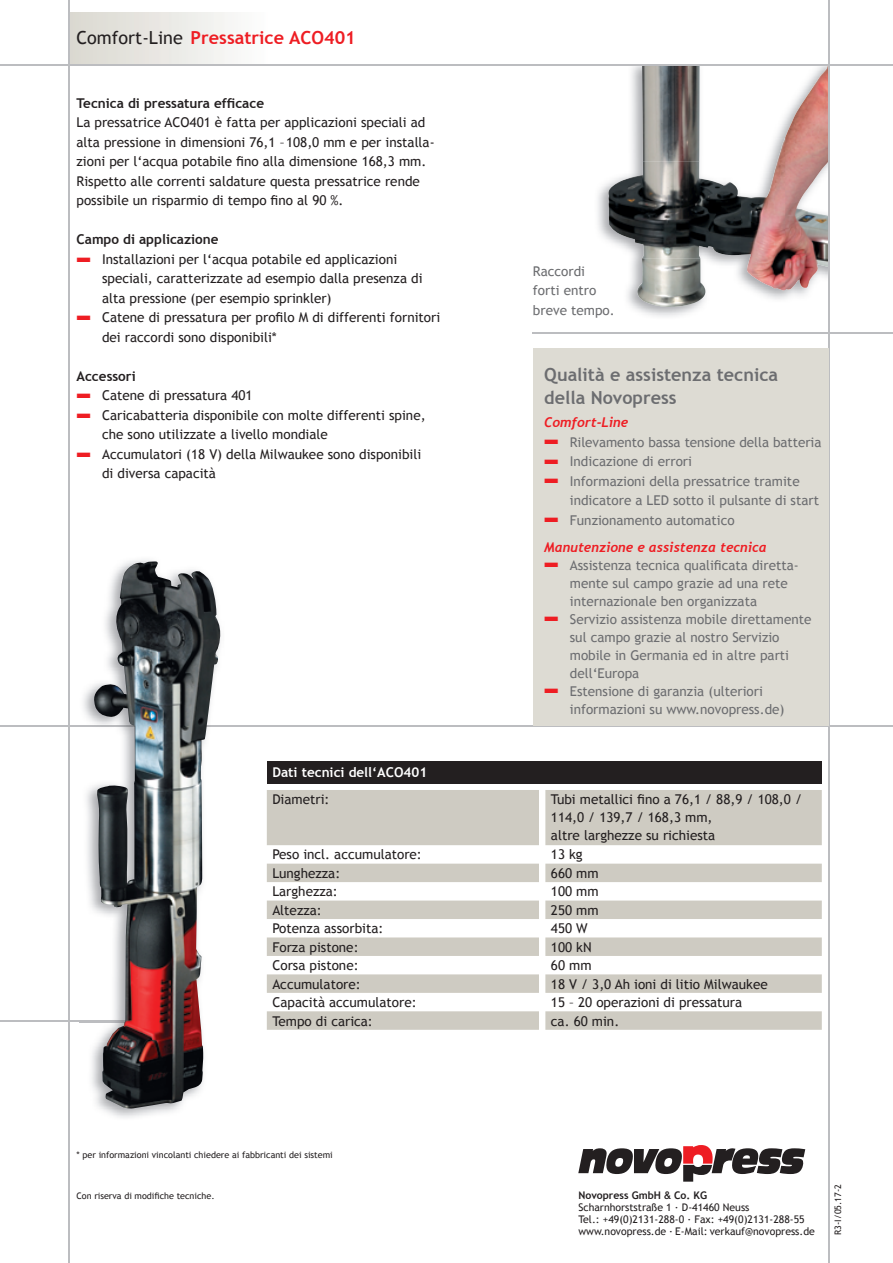
<style>
.page{position:relative;width:893px;height:1263px;background:#fff}
.page>*{position:absolute;margin:0;border:0;box-sizing:border-box;transform-origin:0 0}
.t1{font:700 18px/22.5px "Trebuchet MS";color:#6c6d70}
.t2{font:700 18px "Trebuchet MS";color:#ee1d23}
.t3{font:13.5px/19.5px "Trebuchet MS";color:#231f20}
.t4{font:13.5px/18px "Trebuchet MS";color:#6c6d70}
.t5{font:700 13.5px "Trebuchet MS";color:#231f20}
.t6{font:italic 700 13.5px "Trebuchet";color:#ee1d23}
.t7{font:700 13.5px "Trebuchet MS";color:#fff}
.t8{font:10.5px/12px "Trebuchet MS";color:#231f20}
.t9{font:9px "Trebuchet MS";color:#231f20}
.s1{font-weight:400;color:#231f20}
.s2{font-weight:700}
.s3{font-family:"Helvetica Neue";font-weight:500}
.s4{font-family:"Trebuchet"}
</style>
<div class="page">
<div style="left:68px;top:13px;width:251px;height:51px;background:linear-gradient(to right,#dad8d0,#fff)"></div>
<img style="left:642px;top:65px;width:58px;height:96px">
<img style="left:785px;top:65px;width:43px;height:225px">
<img style="left:741px;top:137px;width:44px;height:153px">
<img style="left:608px;top:161px;width:133px;height:98px">
<img style="left:637px;top:258px;width:68px;height:49px">
<hr style="left:68px;top:0;width:2px;height:1263px;background:#bcbdc0">
<hr style="left:0;top:64px;width:893px;height:1px;background:#bcbdc0">
<hr style="left:828px;top:0;width:2px;height:1263px;background:#bcbdc0">
<hr style="left:0;top:725px;width:893px;height:2px;background:#bcbdc0">
<hr style="left:0;top:1020px;width:172px;height:2px;background:#bcbdc0">
<img style="left:79px;top:560px;width:98px;height:558px">
<img style="left:79px;top:725px;width:14px;height:2px">
<img style="left:79px;top:1020px;width:14px;height:2px">
<img style="left:93px;top:561px;width:128px;height:548px">
<div style="left:533px;top:348px;width:295px;height:377px;background:#dddbd3"></div>
<hr style="left:533px;top:332px;width:360px;height:1px;background:#bcbdc0">
<svg style="left:578px;top:1145px;width:227px;height:37px"></svg>
<div style="left:267px;top:761px;width:555px;height:23px;background:#231f20"></div>
<svg style="left:267px;top:790px;width:555px;height:240px;fill:#cecbc2"></svg>
<h1 class="t2" style="left:77px;top:27px;width:281px"><span class="s1">Comfort-Line</span> Pressatrice ACO401</h1>
<p class="t5" style="left:77px;top:95px;width:189px">Tecnica di pressatura efficace</p>
<p class="t3" style="left:77px;top:113px;width:360px">La pressatrice ACO401 è fatta per applicazioni speciali ad alta pressione in dimensioni 76,1 –108,0 mm e per installa&shy;zioni per l‘acqua potabile fino alla dimensione 168,3 mm.<br>Rispetto alle correnti saldature questa pressatrice rende possibile un risparmio di tempo fino al 90 %.</p>
<p class="t5" style="left:77px;top:231px;width:144px">Campo di applicazione</p>
<p class="t3" style="left:102px;top:249px;width:322px;text-indent:-26px"><sup>■</sup> Installazioni per l‘acqua potabile ed applicazioni speciali, caratterizzate ad esempio dalla presenza di alta pressione (per esempio sprinkler)</p>
<p class="t3" style="left:102px;top:308px;width:340px;text-indent:-26px"><sup>■</sup> Catene di pressatura per profilo M di differenti fornitori dei raccordi sono disponibili*</p>
<p class="t5" style="left:77px;top:368px;width:61px">Accessori</p>
<p class="t3" style="left:77px;top:386px;width:178px"><sup>■</sup> Catene di pressatura 401</p>
<p class="t3" style="left:102px;top:405px;width:325px;text-indent:-26px"><sup>■</sup> Caricabatteria disponibile con molte differenti spine, che sono utilizzate a livello mondiale</p>
<p class="t3" style="left:102px;top:444px;width:321px;text-indent:-26px"><sup>■</sup> Accumulatori (18 V) della Milwaukee sono disponibili di diversa capacità</p>
<p class="t4" style="left:533px;top:261px;width:83px;line-height:19.5px">Raccordi forti entro breve tempo.</p>
<h1 class="t1" style="left:544px;top:364px;width:235px">Qualità e assistenza tecnica della Novopress</h1>
<p class="t6" style="left:544px;top:414px;width:85px">Comfort-Line</p>
<p class="t4" style="left:544px;top:433px;width:279px"><sup>■</sup> Rilevamento bassa tensione della batteria</p>
<p class="t4" style="left:544px;top:453px;width:149px"><sup>■</sup> Indicazione di errori</p>
<p class="t4" style="left:570px;top:471px;width:251px;line-height:19.5px;text-indent:-26px"><sup>■</sup> Informazioni della pressatrice tramite indicatore a LED sotto il pulsante di start</p>
<p class="t4" style="left:544px;top:511px;width:192px"><sup>■</sup> Funzionamento automatico</p>
<p class="t6" style="left:544px;top:539px;width:224px">Manutenzione e assistenza tecnica</p>
<p class="t4" style="left:570px;top:556px;width:230px;text-indent:-26px"><sup>■</sup> Assistenza tecnica qualificata diretta&shy;mente sul campo grazie ad una rete internazionale ben organizzata</p>
<p class="t4" style="left:570px;top:610px;width:243px;text-indent:-26px"><sup>■</sup> Servizio assistenza mobile direttamente sul campo grazie al nostro Servizio mobile in Germania ed in altre parti dell‘Europa</p>
<p class="t4" style="left:570px;top:682px;width:216px;text-indent:-26px"><sup>■</sup> Estensione di garanzia (ulteriori informazioni su www.novopress.de)</p>
<p class="t7" style="left:272px;top:764px;width:156px">Dati tecnici dell‘ACO401</p>
<p class="t3" style="left:272px;top:790px;width:59px">Diametri:</p>
<p class="t3" style="left:551px;top:790px;width:253px;line-height:18px">Tubi metallici fino a 76,1 / 88,9 / 108,0 /<br>114,0 / 139,7 / 168,3 mm,<br>altre larghezze su richiesta</p>
<p class="t3" style="left:272px;top:845px;width:151px">Peso incl. accumulatore:</p>
<p class="t3" style="left:551px;top:845px;width:33px">13 kg</p>
<p class="t3" style="left:272px;top:863px;width:69px">Lunghezza:</p>
<p class="t3" style="left:551px;top:863px;width:49px">660 mm</p>
<p class="t3" style="left:272px;top:882px;width:67px">Larghezza:</p>
<p class="t3" style="left:551px;top:882px;width:49px">100 mm</p>
<p class="t3" style="left:272px;top:900px;width:51px">Altezza:</p>
<p class="t3" style="left:551px;top:900px;width:49px">250 mm</p>
<p class="t3" style="left:272px;top:919px;width:113px">Potenza assorbita:</p>
<p class="t3" style="left:551px;top:919px;width:38px">450 W</p>
<p class="t3" style="left:272px;top:937px;width:88px">Forza pistone:</p>
<p class="t3" style="left:551px;top:937px;width:42px">100 kN</p>
<p class="t3" style="left:272px;top:956px;width:88px">Corsa pistone:</p>
<p class="t3" style="left:551px;top:956px;width:42px">60 mm</p>
<p class="t3" style="left:272px;top:974px;width:90px">Accumulatore:</p>
<p class="t3" style="left:551px;top:974px;width:218px">18 V / 3,0 Ah ioni di litio Milwaukee</p>
<p class="t3" style="left:272px;top:993px;width:146px">Capacità accumulatore:</p>
<p class="t3" style="left:551px;top:993px;width:193px">15 – 20 operazioni di pressatura</p>
<p class="t3" style="left:272px;top:1011px;width:102px">Tempo di carica:</p>
<p class="t3" style="left:551px;top:1011px;width:70px">ca. 60 min.</p>
<p class="t9" style="left:77px;top:1150px;width:258px">* per informazioni vincolanti chiedere ai fabbricanti dei sistemi</p>
<p class="t9" style="left:77px;top:1191px;width:140px">Con riserva di modifiche tecniche.</p>
<p class="t8" style="left:578px;top:1189px;width:238px"><span class="s2">Novopress GmbH</span> <span class="s3">&amp;</span> <span class="s2">Co. KG<br></span>Scharnhorststraße 1 · D-41460 Neuss<br>Tel.: +49(0)2131-288-0 · Fax: +49(0)2131-288-55 www.novopress.de · E-Mail: verkauf@novopress.de</p>
<p class="t9" style="left:833px;top:1235px;width:52px;rotate:-90deg"><span class="s4">R3-I/</span>05.17-2</p>
</div>
